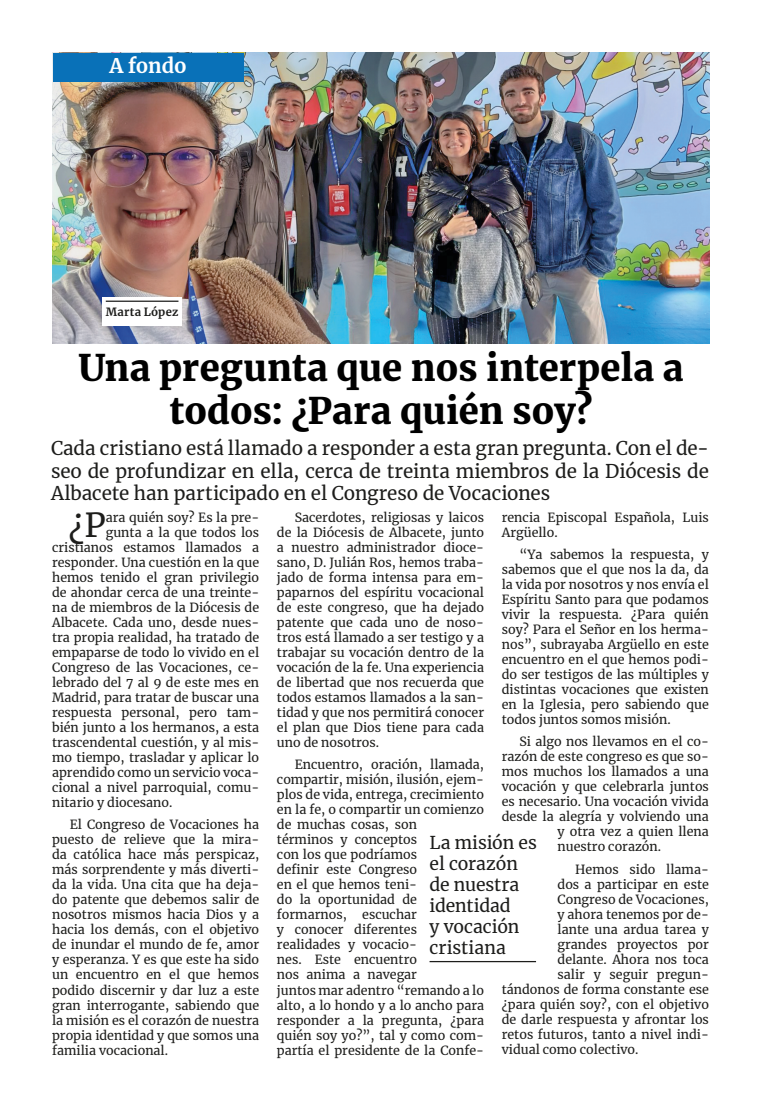
<style>
.page{position:relative;width:762px;height:1117px;background:#fff}
.page>*{position:absolute;margin:0;border:0;box-sizing:border-box;transform-origin:0 0}
.titular_sobre_foto{font:900 36.25px/42.5px "Merriweather";color:#000;text-align:center}
.t1{font:32.75px "Merriweather";color:#1d1d1b}
.CARTA_DEL_OBISPO{font:700 20px "Merriweather";letter-spacing:-.01em;color:#fff}
.Firma_de_autor{font:18.75px/22.5px "Merriweather";letter-spacing:-.005em;color:#1d1d1b;text-align:justify}
.Firma_de_autor-2{font:17.5px/21px "Merriweather";letter-spacing:-.005em;color:#1d1d1b}
.t2{font:12.5px/15px "Merriweather";color:#1d1d1b;text-align:justify}
.escritor_del_evangelio{font:700 11.25px "Merriweather";letter-spacing:.025em;color:#1d1d1b}
</style>
<div class="page">
<img style="left:52px;top:52px;width:658px;height:291px">
<div style="left:53px;top:53px;width:190px;height:29px;background:#0971b8"></div>
<hr style="left:429px;top:960px;width:107px;height:1px;background:#1d1d1b">
<div style="left:102px;top:298px;width:80px;height:28px;background:#fff"></div>
<hr style="left:106px;top:300px;width:72px;height:2px;background:#1d1d1b">
<p class="CARTA_DEL_OBISPO" style="left:109px;top:52px;width:79px">A fondo</p>
<p class="escritor_del_evangelio" style="left:106px;top:304px;width:74px">Marta López</p>
<p class="titular_sobre_foto" style="left:78px;top:346px;width:606px">Una pregunta que nos interpela a todos: ¿Para quién soy?</p>
<p class="Firma_de_autor" style="left:51px;top:436px;width:659px">Cada cristiano está llamado a responder a esta gran pregunta. Con el de&shy;seo de profundizar en ella, cerca de treinta miembros de la Diócesis de Albacete han participado en el Congreso de Vocaciones</p>
<p class="t1" style="left:69px;top:502px;width:39px">¿P</p>
<p class="t2" style="left:106px;top:509px;width:155px">ara quién soy? Es la pre-</p>
<p class="t2" style="left:106px;top:524px;width:155px">gunta a la que todos los</p>
<p class="t2" style="left:52px;top:539px;width:209px">cristianos estamos llamados a</p>
<p class="t2" style="left:52px;top:554px;width:209px">responder. Una cuestión en la que</p>
<p class="t2" style="left:52px;top:569px;width:209px">hemos tenido el gran privilegio</p>
<p class="t2" style="left:52px;top:584px;width:209px">de ahondar cerca de una treinte-</p>
<p class="t2" style="left:52px;top:599px;width:209px">na de miembros de la Diócesis de</p>
<p class="t2" style="left:52px;top:614px;width:209px">Albacete. Cada uno, desde nues-</p>
<p class="t2" style="left:52px;top:629px;width:209px">tra propia realidad, ha tratado de</p>
<p class="t2" style="left:52px;top:644px;width:209px">empaparse de todo lo vivido en el</p>
<p class="t2" style="left:52px;top:659px;width:209px">Congreso de las Vocaciones, ce-</p>
<p class="t2" style="left:52px;top:674px;width:209px">lebrado del 7 al 9 de este mes en</p>
<p class="t2" style="left:52px;top:689px;width:209px">Madrid, para tratar de buscar una</p>
<p class="t2" style="left:52px;top:704px;width:209px">respuesta personal, pero tam-</p>
<p class="t2" style="left:52px;top:719px;width:209px">bién junto a los hermanos, a esta</p>
<p class="t2" style="left:52px;top:734px;width:209px">trascendental cuestión, y al mis-</p>
<p class="t2" style="left:52px;top:749px;width:209px">mo tiempo, trasladar y aplicar lo</p>
<p class="t2" style="left:52px;top:764px;width:209px">aprendido como un servicio voca-</p>
<p class="t2" style="left:52px;top:779px;width:209px">cional a nivel parroquial, comu-</p>
<p class="t2" style="left:52px;top:794px;width:122px">nitario y diocesano.</p>
<p class="t2" style="left:52px;top:816px;width:209px;text-indent:18px">El Congreso de Vocaciones ha puesto de relieve que la mira&shy;da católica hace más perspicaz, más sorprendente y más diverti&shy;da la vida. Una cita que ha deja&shy;do patente que debemos salir de nosotros mismos hacia Dios y a hacia los demás, con el objetivo de inundar el mundo de fe, amor y esperanza. Y es que este ha sido un encuentro en el que hemos podido discernir y dar luz a este gran interrogante, sabiendo que la misión es el corazón de nuestra propia identidad y que somos una familia vocacional.</p>
<p class="t2" style="left:277px;top:509px;width:209px;text-indent:18px">Sacerdotes, religiosas y laicos de la Diócesis de Albacete, junto a nuestro administrador dioce&shy;sano, D. Julián Ros, hemos traba&shy;jado de forma intensa para em&shy;paparnos del espíritu vocacional de este congreso, que ha dejado patente que cada uno de noso&shy;tros está llamado a ser testigo y a trabajar su vocación dentro de la vocación de la fe. Una experiencia de libertad que nos recuerda que todos estamos llamados a la san&shy;tidad y que nos permitirá conocer el plan que Dios tiene para cada uno de nosotros.</p>
<p class="t2" style="left:277px;top:756px;width:209px;text-align:left;text-indent:18px">Encuentro, oración, llamada, compartir, misión, ilusión, ejem&shy;plos de vida, entrega, crecimiento en la fe, o compartir un comienzo de muchas cosas, son<br>términos y conceptos<br>con los que podríamos<br>definir este Congreso<br>en el que hemos teni-<br>do la oportunidad de formarnos, escuchar<br>y conocer diferentes<br>realidades y vocacio-<br>nes. Este encuentro<br>nos anima a navegar<br>juntos mar adentro “remando a lo alto, a lo hondo y a lo ancho para responder a la pregunta, ¿para quién soy yo?”, tal y como com&shy;partía el presidente de la Confe-</p>
<p class="t2" style="left:502px;top:509px;width:209px">rencia Episcopal Española, Luis<br>Argüello.</p>
<p class="t2" style="left:502px;top:546px;width:209px;text-indent:18px">“Ya sabemos la respuesta, y sabemos que el que nos la da, da la vida por nosotros y nos envía el Espíritu Santo para que podamos vivir la respuesta. ¿Para quién soy? Para el Señor en los herma&shy;nos”, subrayaba Argüello en este encuentro en el que hemos podi&shy;do ser testigos de las múltiples y distintas vocaciones que existen en la Iglesia, pero sabiendo que todos juntos somos misión.</p>
<p class="t2" style="left:519px;top:733px;width:191px">Si algo nos llevamos en el co-</p>
<p class="t2" style="left:502px;top:748px;width:209px">razón de este congreso es que so-</p>
<p class="t2" style="left:502px;top:763px;width:209px">mos muchos los llamados a una</p>
<p class="t2" style="left:502px;top:778px;width:209px">vocación y que celebrarla juntos</p>
<p class="t2" style="left:502px;top:793px;width:209px">es necesario. Una vocación vivida</p>
<p class="t2" style="left:502px;top:808px;width:209px">desde la alegría y volviendo una</p>
<p class="t2" style="left:557px;top:823px;width:153px">y otra vez a quien llena</p>
<p class="t2" style="left:557px;top:838px;width:105px">nuestro corazón.</p>
<p class="t2" style="left:575px;top:861px;width:135px">Hemos sido llama-</p>
<p class="t2" style="left:557px;top:876px;width:153px">dos a participar en este</p>
<p class="t2" style="left:557px;top:891px;width:153px">Congreso de Vocaciones,</p>
<p class="t2" style="left:557px;top:906px;width:153px">y ahora tenemos por de-</p>
<p class="t2" style="left:557px;top:921px;width:153px">lante una ardua tarea y</p>
<p class="t2" style="left:557px;top:936px;width:153px">grandes proyectos por</p>
<p class="t2" style="left:557px;top:951px;width:153px">delante. Ahora nos toca</p>
<p class="t2" style="left:557px;top:966px;width:153px">salir y seguir pregun-</p>
<p class="t2" style="left:502px;top:981px;width:209px">tándonos de forma constante ese</p>
<p class="t2" style="left:502px;top:996px;width:209px">¿para quién soy?, con el objetivo</p>
<p class="t2" style="left:502px;top:1011px;width:209px">de darle respuesta y afrontar los</p>
<p class="t2" style="left:502px;top:1026px;width:209px">retos futuros, tanto a nivel indi-</p>
<p class="t2" style="left:502px;top:1041px;width:138px">vidual como colectivo.</p>
<p class="Firma_de_autor-2" style="left:429px;top:831px;width:109px">La misión es el corazón de nuestra identidad<br>y vocación cristiana</p>
</div>
